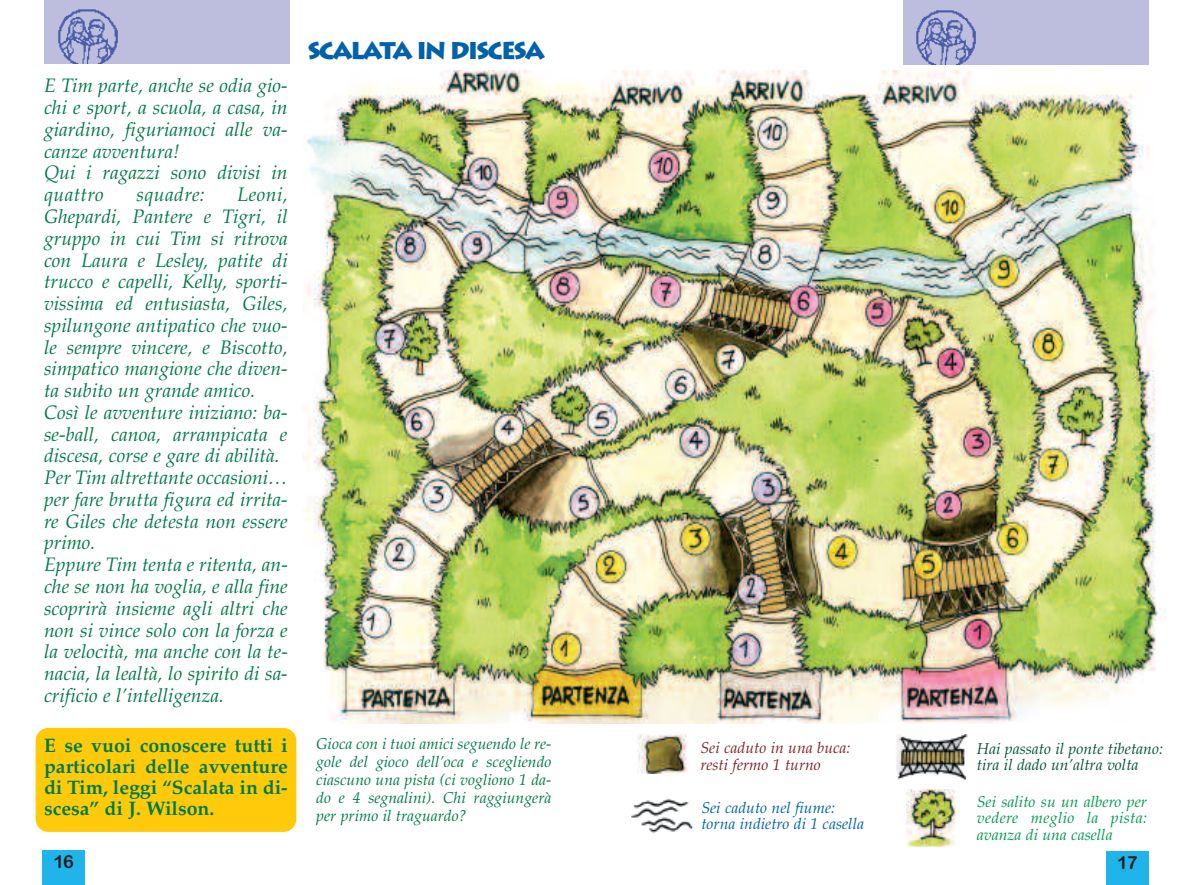
<style>
.page{position:relative;width:1191px;height:885px;background:#fff}
.page>*{position:absolute;margin:0;border:0;box-sizing:border-box;transform-origin:0 0}
.t1{font:900 24px "Lithos";letter-spacing:-.085em;color:#0161aa}
.t2{font:italic 19.5px/21.8px "Palatino";color:#017a47}
.t3{font:700 19.5px/20.9px "Palatino";color:#017a47;text-align:justify}
.t4{font:italic 19.5px "Palatino";letter-spacing:.02em;color:#017a47}
.t5{font:18px "Arial Rounded MT Bold";color:#231f20}
.t6{font:italic 15.75px/18px "Palatino";color:#017a47;text-align:justify}
.t7{font:italic 15.75px/16.5px "Palatino";color:#00994e;text-align:justify}
.t8{font:italic 15.75px/16.5px "Palatino";color:#045334}
.t9{font:italic 15.75px/16.5px "Palatino";color:#0161aa}
.t10{font:italic 15.75px/16.5px "Palatino";color:#7c2326}
</style>
<div class="page">
<div style="left:36px;top:727px;width:260px;height:104px;background:#feca0a;border-radius:13px"></div>
<div style="left:43px;top:850px;width:42px;height:34px;background:#1fb5ea"></div>
<div style="left:1106px;top:850px;width:42px;height:34px;background:#1fb5ea"></div>
<div style="left:44px;top:0;width:245px;height:63px;background:#bdbede"></div>
<img style="left:58px;top:9px;width:60px;height:54px">
<div style="left:903px;top:0;width:245px;height:64px;background:#bdbede"></div>
<img style="left:916px;top:10px;width:60px;height:54px">
<img style="left:637px;top:734px;width:50px;height:39px">
<img style="left:631px;top:798px;width:62px;height:35px">
<img style="left:896px;top:734px;width:72px;height:46px">
<img style="left:906px;top:789px;width:50px;height:57px">
<img style="left:302px;top:71px;width:863px;height:652px">
<p class="t1" style="left:308px;top:37px;width:239px">SCALATA IN DISCESA</p>
<p class="t2" style="left:44px;top:75px;width:245px">E Tim parte, anche se odia gio&shy;chi e sport, a scuola, a casa, in giardino, figuriamoci alle va&shy;canze avventura!<br>Qui i ragazzi sono divisi in quattro</p>
<p class="t4" style="left:136px;top:183px;width:70px">squadre:</p>
<p class="t2" style="left:44px;top:183px;width:245px;text-indent:193px">Leoni,<br>Ghepardi, Pantere e Tigri, il gruppo in cui Tim si ritrova con Laura e Lesley, patite di trucco e capelli, Kelly, sporti&shy;vissima ed entusiasta, Giles, spilungone antipatico che vuo&shy;le sempre vincere, e Biscotto, simpatico mangione che diven&shy;ta subito un grande amico.<br>Così le avventure iniziano: ba&shy;se-ball, canoa, arrampicata e discesa, corse e gare di abilità.<br>Per Tim altrettante occasioni… per fare brutta figura ed irrita&shy;re Giles che detesta non essere primo.<br>Eppure Tim tenta e ritenta, an&shy;che se non ha voglia, e alla fine scoprirà insieme agli altri che non si vince solo con la forza e la velocità, ma anche con la te&shy;nacia, la lealtà, lo spirito di sa&shy;crificio e l’intelligenza.</p>
<p class="t3" style="left:44px;top:734px;width:245px">E se vuoi conoscere tutti i particolari delle avventure di Tim, leggi “Scalata in di&shy;scesa” di J. Wilson.</p>
<p class="t6" style="left:316px;top:734px;width:237px">Gioca con i tuoi amici seguendo le re&shy;gole del gioco dell’oca e scegliendo ciascuno una pista (ci vogliono 1 da&shy;do e 4 segnalini). Chi raggiungerà per primo il traguardo?</p>
<p class="t10" style="left:700px;top:739px;width:151px">Sei caduto in una buca: resti fermo 1 turno</p>
<p class="t8" style="left:977px;top:740px;width:188px">Hai passato il ponte tibetano: tira il dado un’altra volta</p>
<p class="t7" style="left:977px;top:793px;width:172px">Sei salito su un albero per vedere meglio la pista: avanza di una casella</p>
<p class="t9" style="left:701px;top:798px;width:164px">Sei caduto nel fiume: torna indietro di 1 casella</p>
<p class="t5" style="left:54px;top:850px;width:22px">16</p>
<p class="t5" style="left:1117px;top:851px;width:22px">17</p>
</div>
